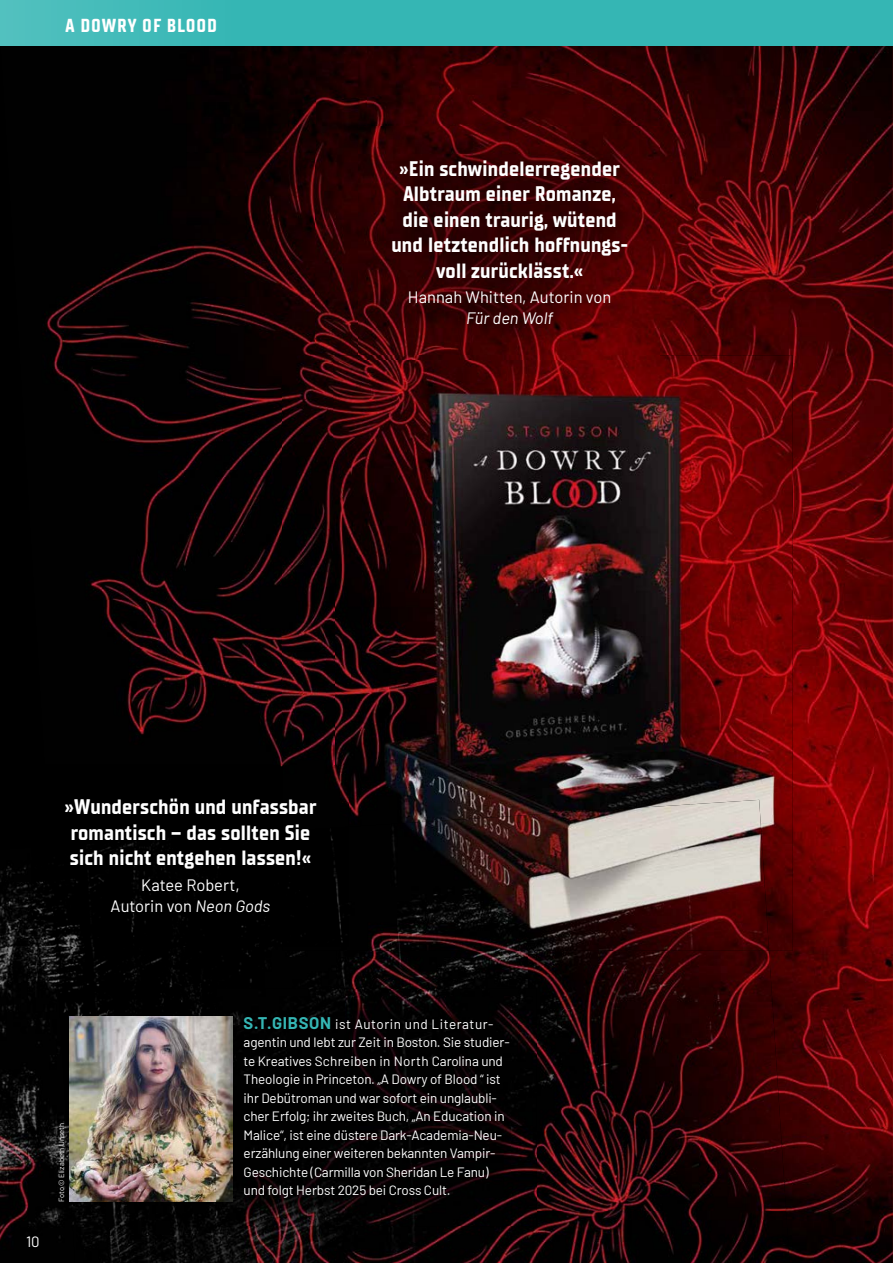
<style>
.page{position:relative;width:893px;height:1263px;background:#fff}
.page>*{position:absolute;margin:0;border:0;box-sizing:border-box;transform-origin:0 0}
.t1{font:700 21px/25.5px "TT Supermolot Neue Cond";letter-spacing:.01em;color:#fff}
.t2{font:700 18.75px "TT Supermolot Neue Cond";letter-spacing:.05em;color:#fff}
.t3{font:16.5px/21px "Barlow";color:#fff;text-align:center}
.t4{font:italic 16.5px "Barlow";color:#fff}
.t5{font:15px "Barlow";color:#fff}
.t6{font:13.5px/18.5px "Barlow";letter-spacing:-.01em;color:#fff}
.t7{font:7.5px "Barlow";color:#fff}
.s1{font-style:italic}
.s2{font-weight:700;font-size:16.5px;color:#35b6b4}
</style>
<div class="page">
<div style="left:0;top:46px;width:32px;height:801px;background:#000"></div>
<img style="left:786px;top:946px;width:107px;height:317px">
<img style="left:788px;top:46px;width:105px;height:900px">
<img style="left:26px;top:470px;width:257px;height:295px">
<img style="left:7px;top:152px;width:308px;height:318px">
<img style="left:315px;top:46px;width:52px;height:309px">
<img style="left:631px;top:46px;width:157px;height:309px">
<img style="left:1px;top:46px;width:315px;height:106px">
<img style="left:367px;top:46px;width:264px;height:80px">
<img style="left:0;top:847px;width:68px;height:416px">
<img style="left:68px;top:1158px;width:197px;height:105px">
<img style="left:265px;top:1210px;width:524px;height:53px">
<img style="left:528px;top:951px;width:258px;height:260px">
<img style="left:56px;top:947px;width:52px;height:211px">
<div style="left:108px;top:947px;width:157px;height:69px;background:#000"></div>
<img style="left:265px;top:947px;width:263px;height:42px">
<img style="left:742px;top:355px;width:51px;height:596px">
<img style="left:334px;top:355px;width:356px;height:445px">
<img style="left:690px;top:355px;width:52px;height:445px">
<img style="left:283px;top:355px;width:51px;height:410px">
<img style="left:283px;top:800px;width:486px;height:151px">
<img style="left:69px;top:1016px;width:147px;height:185px">
<img style="left:216px;top:989px;width:321px;height:237px">
<svg style="left:216px;top:1016px;width:16px;height:1px"></svg>
<img style="left:32px;top:765px;width:13px;height:81px">
<div style="left:45px;top:765px;width:238px;height:81px;background:#000"></div>
<img style="left:32px;top:846px;width:17px;height:101px">
<div style="left:49px;top:831px;width:234px;height:116px;background:#000"></div>
<div style="left:283px;top:765px;width:66px;height:62px;background:#010101"></div>
<div style="left:283px;top:827px;width:66px;height:120px;background:#000"></div>
<img style="left:358px;top:126px;width:302px;height:233px">
<div style="left:0;top:0;width:893px;height:46px;background:linear-gradient(to right,#43bbb9,#2fb4b2)"></div>
<img style="left:892px;top:0;width:1px;height:46px">
<h2 class="t2" style="left:66px;top:14px;width:153px">A DOWRY OF BLOOD</h2>
<h1 class="t1" style="left:391px;top:156px;width:238px;text-align:center">»Ein schwindelerregender<br>Albtraum einer Romanze, die einen traurig, wütend und letztendlich hoffnungs&shy;voll zurücklässt.«</h1>
<p class="t3" style="left:408px;top:285px;width:205px">Hannah Whitten, Autorin von</p>
<p class="t4" style="left:466px;top:306px;width:88px">Für den Wolf</p>
<h1 class="t1" style="left:65px;top:794px;width:253px">»Wunderschön und unfassbar romantisch – das sollten Sie sich nicht entgehen lassen!«</h1>
<p class="t3" style="left:111px;top:873px;width:161px">Katee Robert,<br>Autorin von <span class="s1">Neon Gods</span></p>
<p class="t5" style="left:26px;top:1231px;width:15px">10</p>
<p class="t7" style="left:56px;top:1202px;width:81px;rotate:-90deg">Foto © Elizabeth Unseth</p>
<p class="t6" style="left:244px;top:1014px;width:268px"><span class="s2">S.T.GIBSON</span> ist Autorin und Literatur&shy;agentin und lebt zur Zeit in Boston. Sie studier&shy;te Kreatives Schreiben in North Carolina und Theologie in Princeton. „A Dowry of Blood “ ist ihr Debütroman und war sofort ein unglaubli&shy;cher Erfolg; ihr zweites Buch, „An Education in Malice“, ist eine düstere Dark-Academia-Neu&shy;erzählung einer weiteren bekannten Vampir-Geschichte (Carmilla von Sheridan Le Fanu) und folgt Herbst 2025 bei Cross Cult.</p>
</div>
